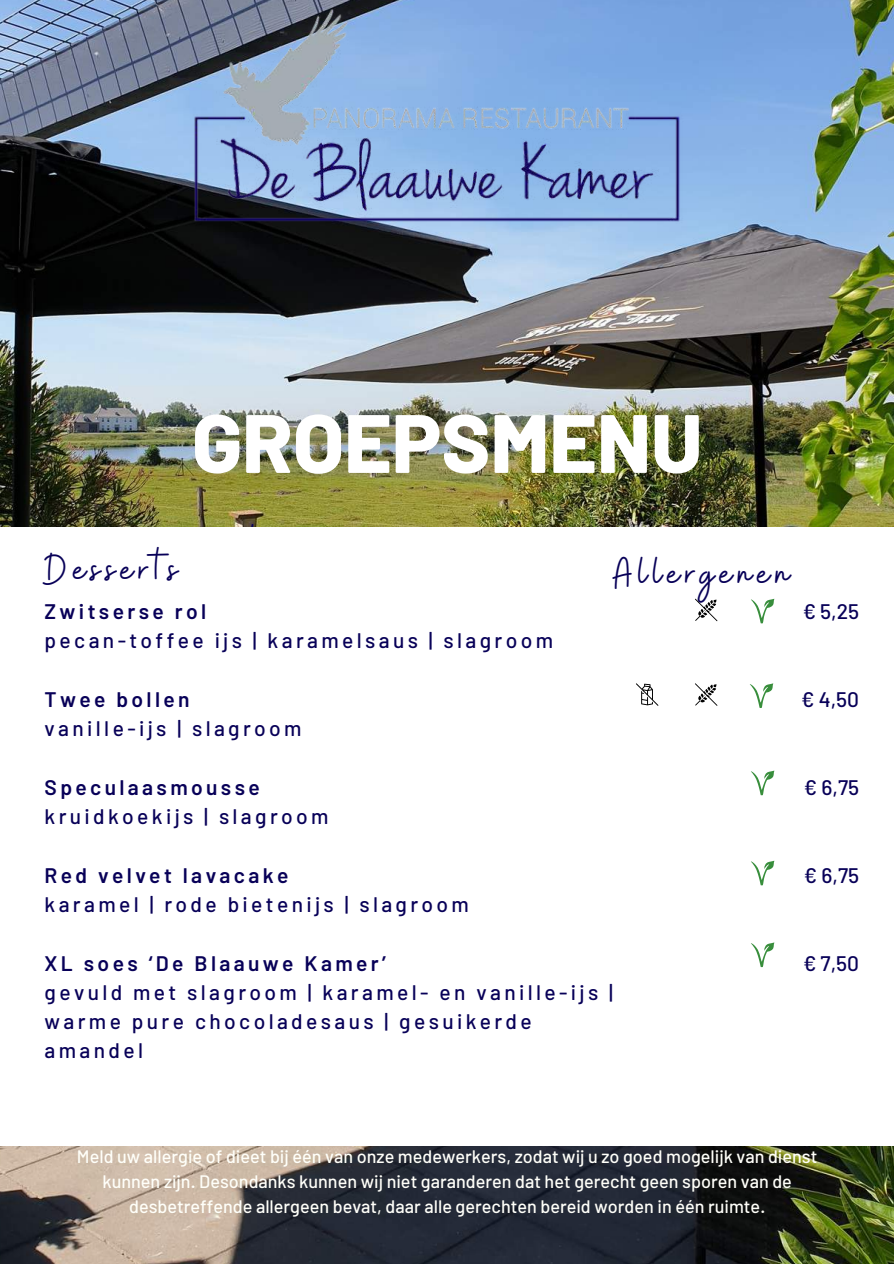
<style>
.page{position:relative;width:894px;height:1264px;background:#fff}
.page>*{position:absolute;margin:0;border:0;box-sizing:border-box;transform-origin:0 0}
.t1{font:800 82.5px "Barlow";color:#fff}
.t2{font:45px "Buffalo";letter-spacing:.12em;color:#080058}
.t3{font:500 21px/29.2px "Barlow";letter-spacing:.16em;color:#080058}
.t4{font:600 21px "Barlow";letter-spacing:.16em;color:#080058}
.t5{font:500 18px/24.8px "Barlow";color:#fffff9;text-align:center}
</style>
<div class="page">
<img style="left:0;top:1146px;width:893px;height:117px">
<img style="left:0;top:0;width:893px;height:527px">
<img style="left:177px;top:0;width:517px;height:391px">
<svg style="left:751px;top:942px;width:23px;height:25px"></svg>
<svg style="left:751px;top:860px;width:23px;height:25px"></svg>
<svg style="left:751px;top:770px;width:23px;height:25px"></svg>
<svg style="left:749px;top:683px;width:24px;height:25px"></svg>
<svg style="left:751px;top:598px;width:23px;height:25px"></svg>
<svg style="left:636px;top:683px;width:22px;height:22px"></svg>
<svg style="left:695px;top:683px;width:22px;height:22px"></svg>
<svg style="left:695px;top:598px;width:22px;height:23px"></svg>
<h1 class="t1" style="left:192px;top:390px;width:512px">GROEPSMENU</h1>
<h2 class="t2" style="left:45px;top:540px;width:134px">Desserts</h2>
<p class="t4" style="left:45px;top:598px;width:163px">Zwitserse rol</p>
<p class="t3" style="left:45px;top:625px;width:510px">pecan-toffee ijs | karamelsaus | slagroom</p>
<p class="t4" style="left:45px;top:686px;width:147px">Twee bollen</p>
<p class="t3" style="left:45px;top:713px;width:258px">vanille-ijs | slagroom</p>
<p class="t4" style="left:45px;top:773px;width:217px">Speculaasmousse</p>
<p class="t3" style="left:45px;top:801px;width:285px">kruidkoekijs | slagroom</p>
<p class="t4" style="left:45px;top:861px;width:245px">Red velvet lavacake</p>
<p class="t3" style="left:45px;top:889px;width:426px">karamel | rode bietenijs | slagroom</p>
<p class="t4" style="left:45px;top:949px;width:343px">XL soes ‘De Blaauwe Kamer’</p>
<p class="t3" style="left:45px;top:976px;width:569px">gevuld met slagroom | karamel- en vanille-ijs | warme pure chocoladesaus | gesuikerde amandel</p>
<h2 class="t2" style="left:613px;top:544px;width:178px">Allergenen</h2>
<p class="t3" style="left:802px;top:596px;width:58px">€ 5,25</p>
<p class="t3" style="left:801px;top:684px;width:59px">€ 4,50</p>
<p class="t3" style="left:803px;top:771px;width:57px">€ 6,75</p>
<p class="t3" style="left:803px;top:859px;width:57px">€ 6,75</p>
<p class="t3" style="left:802px;top:947px;width:58px">€ 7,50</p>
<p class="t5" style="left:77px;top:1143px;width:741px">Meld uw allergie of dieet bij één van onze medewerkers, zodat wij u zo goed mogelijk van dienst kunnen zijn. Desondanks kunnen wij niet garanderen dat het gerecht geen sporen van de desbetreffende allergeen bevat, daar alle gerechten bereid worden in één ruimte.</p>
</div>
